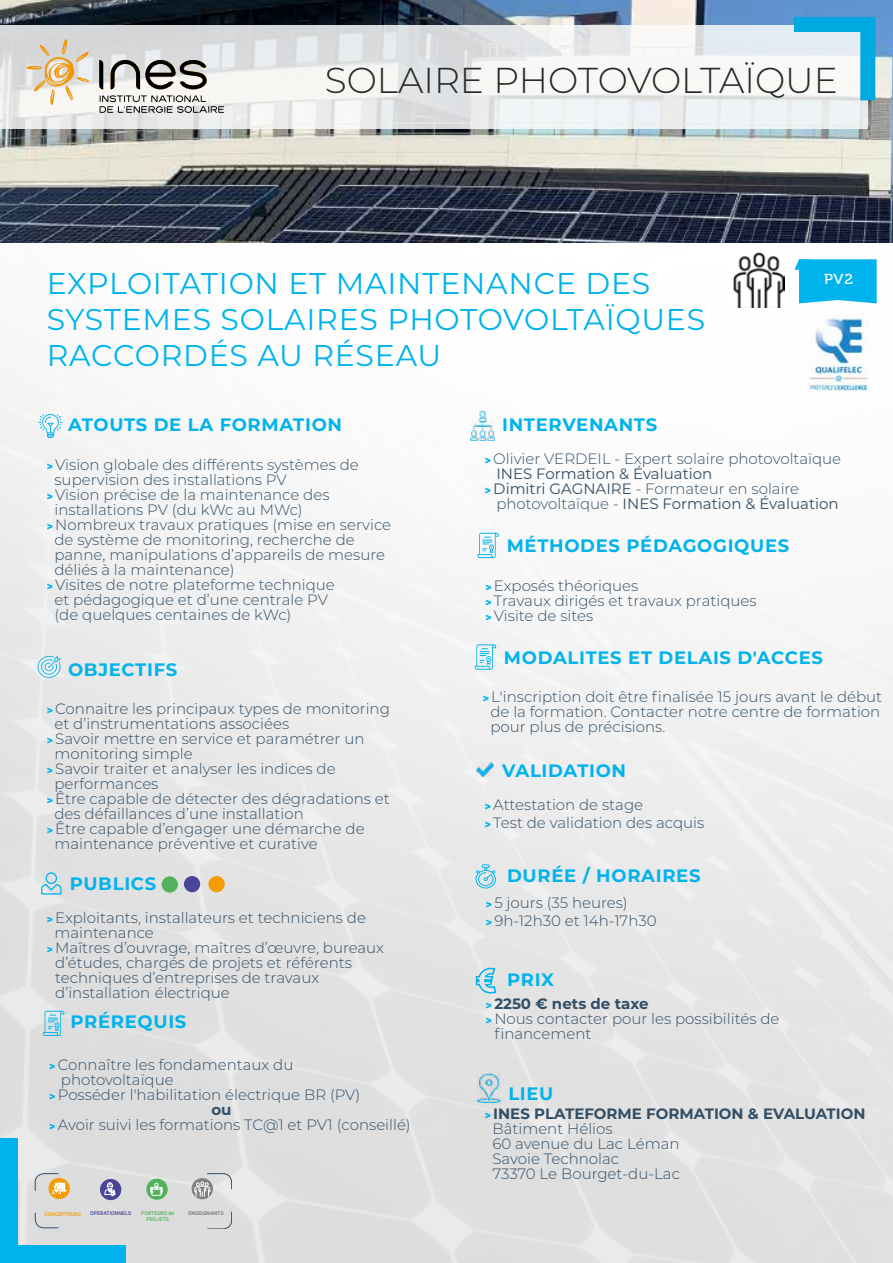
<style>
.page{position:relative;width:893px;height:1263px;background:#fff}
.page>*{position:absolute;margin:0;border:0;box-sizing:border-box;transform-origin:0 0}
.t1{font:300 36px "Montserrat";color:#282827}
.t2{font:30px/36px "Montserrat";letter-spacing:.025em;color:#00b3ec}
.t3{font:700 18px "Montserrat";letter-spacing:.04em;color:#00b3ec}
.t4{font:300 15px/15px "Montserrat";color:#324e66}
.t5{font:15px "Montserrat";color:#324e66}
.t6{font:700 15px "Montserrat";color:#324e66}
.t7{font:14.4px "Museo 500";color:#fff;scale:1.05 1}
.t8{font:500 5.25px/6.1px "Roboto";color:#51b15d;text-align:center}
.t9{font:500 5.25px "Roboto";color:#4a4697}
.t10{font:500 5.25px "Roboto";color:#f59c00}
.t11{font:500 5.25px "Roboto";color:#727271}
.s1{font-family:"Roboto";font-weight:900;font-size:12px;color:#00b3ec}
.s2{font-weight:400}
.s3{font-weight:300}
.s4{font-weight:700}
</style>
<div class="page">
<img style="left:0;top:242px;width:893px;height:1021px">
<div style="left:100px;top:1179px;width:21px;height:21px;background:#4a4697;border-radius:50%"></div>
<svg style="left:104px;top:1182px;width:11px;height:26px"></svg>
<svg style="left:48px;top:1178px;width:22px;height:21px"></svg>
<div style="left:192px;top:1178px;width:21px;height:21px;background:#818080;border-radius:50%"></div>
<svg style="left:194px;top:1173px;width:38px;height:24px"></svg>
<svg style="left:35px;top:1173px;width:31px;height:55px"></svg>
<svg style="left:146px;top:1178px;width:22px;height:22px"></svg>
<svg style="left:150px;top:1183px;width:13px;height:20px"></svg>
<svg style="left:207px;top:1211px;width:25px;height:17px"></svg>
<div style="left:0;top:1138px;width:17px;height:125px;background:#00b3ec"></div>
<div style="left:1px;top:1246px;width:124px;height:17px;background:#00b3ec"></div>
<svg style="left:794px;top:259px;width:83px;height:44px"></svg>
<svg style="left:38px;top:414px;width:24px;height:24px"></svg>
<svg style="left:38px;top:656px;width:23px;height:22px"></svg>
<div style="left:162px;top:876px;width:16px;height:16px;background:#51b15d;border-radius:50%"></div>
<svg style="left:41px;top:872px;width:21px;height:22px"></svg>
<svg style="left:43px;top:1011px;width:21px;height:25px"></svg>
<img style="left:471px;top:411px;width:23px;height:29px">
<svg style="left:477px;top:533px;width:22px;height:25px"></svg>
<svg style="left:475px;top:864px;width:21px;height:24px"></svg>
<svg style="left:475px;top:967px;width:22px;height:41px"></svg>
<img style="left:478px;top:1073px;width:23px;height:30px">
<img style="left:476px;top:763px;width:18px;height:13px">
<img style="left:807px;top:314px;width:63px;height:79px">
<div style="left:725px;top:253px;width:68px;height:55px;background:#fff"></div>
<img style="left:734px;top:253px;width:50px;height:55px">
<div style="left:184px;top:876px;width:16px;height:16px;background:#4a4697;border-radius:50%"></div>
<div style="left:208px;top:876px;width:17px;height:16px;background:#f59c00;border-radius:50%"></div>
<svg style="left:475px;top:644px;width:21px;height:26px"></svg>
<img style="left:0;top:0;width:893px;height:242px">
<svg style="left:0;top:25px;width:868px;height:104px"></svg>
<div style="left:860px;top:18px;width:15px;height:82px;background:#00a9df"></div>
<div style="left:794px;top:17px;width:81px;height:15px;background:#00a9df"></div>
<svg style="left:100px;top:95px;width:124px;height:18px"></svg>
<svg style="left:27px;top:39px;width:62px;height:66px"></svg>
<svg style="left:99px;top:60px;width:4px;height:29px"></svg>
<svg style="left:111px;top:60px;width:96px;height:29px"></svg>
<h1 class="t1" style="left:325px;top:56px;width:514px">SOLAIRE PHOTOVOLTAÏQUE</h1>
<h2 class="t2" style="left:47px;top:264px;width:660px">EXPLOITATION ET MAINTENANCE DES<br>SYSTEMES SOLAIRES PHOTOVOLTAÏQUES<br>RACCORDÉS AU RÉSEAU</h2>
<p class="t7" style="left:824px;top:271px;width:29px">PV2</p>
<p class="t3" style="left:68px;top:412px;width:276px">ATOUTS DE LA FORMATION</p>
<p class="t4" style="left:47px;top:457px;width:313px"><span class="s1">&gt;</span> Vision globale des différents systèmes de</p>
<p class="t4" style="left:54px;top:472px;width:234px">supervision des installations PV</p>
<p class="t4" style="left:47px;top:487px;width:284px"><span class="s1">&gt;</span> Vision précise de la maintenance des</p>
<p class="t4" style="left:54px;top:502px;width:250px">installations PV (du kWc au MWc)</p>
<p class="t4" style="left:47px;top:517px;width:346px"><span class="s1">&gt;</span> Nombreux travaux pratiques (mise en service</p>
<p class="t4" style="left:54px;top:532px;width:302px">de système de monitoring, recherche de</p>
<p class="t4" style="left:54px;top:547px;width:332px">panne, manipulations d’appareils de mesure</p>
<p class="t4" style="left:54px;top:562px;width:182px">déliés à la maintenance)</p>
<p class="t4" style="left:47px;top:577px;width:290px"><span class="s1">&gt;</span> Visites de notre plateforme technique</p>
<p class="t4" style="left:54px;top:592px;width:275px">et pédagogique et d’une centrale PV</p>
<p class="t4" style="left:54px;top:607px;width:238px">(de quelques centaines de kWc)</p>
<p class="t3" style="left:68px;top:656px;width:111px">OBJECTIFS</p>
<p class="t4" style="left:47px;top:701px;width:345px"><span class="s1">&gt;</span> Connaitre les principaux types de monitoring</p>
<p class="t4" style="left:54px;top:716px;width:236px">et d’instrumentations associées</p>
<p class="t4" style="left:47px;top:731px;width:319px"><span class="s1">&gt;</span> Savoir mettre en service et paramétrer un</p>
<p class="t4" style="left:54px;top:746px;width:140px">monitoring simple</p>
<p class="t4" style="left:47px;top:761px;width:290px"><span class="s1">&gt;</span> Savoir traiter et analyser les indices de</p>
<p class="t4" style="left:54px;top:776px;width:105px">performances</p>
<p class="t4" style="left:47px;top:791px;width:345px"><span class="s1">&gt;</span> Être capable de détecter des dégradations et</p>
<p class="t4" style="left:54px;top:806px;width:251px">des défaillances d’une installation</p>
<p class="t4" style="left:47px;top:821px;width:319px"><span class="s1">&gt;</span> Être capable d’engager une démarche de</p>
<p class="t4" style="left:54px;top:836px;width:265px">maintenance préventive et curative</p>
<p class="t3" style="left:70px;top:871px;width:88px">PUBLICS</p>
<p class="t4" style="left:47px;top:910px;width:321px"><span class="s1">&gt;</span> Exploitants, installateurs et techniciens de</p>
<p class="t4" style="left:54px;top:925px;width:101px">maintenance</p>
<p class="t4" style="left:47px;top:940px;width:339px"><span class="s1">&gt;</span> Maîtres d’ouvrage, maîtres d’œuvre, bureaux</p>
<p class="t4" style="left:55px;top:955px;width:298px">d’études, chargés de projets et référents</p>
<p class="t4" style="left:55px;top:970px;width:265px">techniques d’entreprises de travaux</p>
<p class="t4" style="left:55px;top:985px;width:176px">d’installation électrique</p>
<p class="t3" style="left:71px;top:1009px;width:117px">PRÉREQUIS</p>
<p class="t4" style="left:49px;top:1057px;width:246px"><span class="s1">&gt;</span> Connaître les fondamentaux du</p>
<p class="t4" style="left:61px;top:1072px;width:114px">photovoltaïque</p>
<p class="t4" style="left:49px;top:1087px;width:313px"><span class="s1">&gt;</span> Posséder l'habilitation électrique BR (PV)</p>
<p class="t6" style="left:211px;top:1099px;width:22px">ou</p>
<p class="t4" style="left:49px;top:1117px;width:363px"><span class="s1">&gt;</span> Avoir suivi les formations TC@1 et PV1 (conseillé)</p>
<p class="t8" style="left:141px;top:1209px;width:35px">PORTEURS de<br>PROJETS</p>
<p class="t10" style="left:44px;top:1210px;width:38px">CONCEPTEURS</p>
<p class="t9" style="left:90px;top:1209px;width:42px">OPERATIONNELS</p>
<p class="t11" style="left:188px;top:1209px;width:37px">ENSEIGNANTS</p>
<p class="t3" style="left:502px;top:412px;width:157px">INTERVENANTS</p>
<p class="t4" style="left:485px;top:451px;width:358px"><span class="s1">&gt;</span> Olivier VERDEIL - Expert solaire photovoltaïque</p>
<p class="t5" style="left:496px;top:464px;width:218px">INES Formation &amp; Évaluation</p>
<p class="t4" style="left:485px;top:481px;width:316px"><span class="s1">&gt;</span> <span class="s2">Dimitri GAGNAIRE</span> - Formateur en solaire</p>
<p class="t5" style="left:496px;top:494px;width:344px"><span class="s3">photovoltaïque -</span> INES Formation &amp; Évaluation</p>
<p class="t3" style="left:507px;top:533px;width:284px">MÉTHODES PÉDAGOGIQUES</p>
<p class="t4" style="left:485px;top:577px;width:273px"><span class="s1">&gt;</span> Exposés théoriques<br><span class="s1">&gt;</span> Travaux dirigés et travaux pratiques <span class="s1">&gt;</span> Visite de sites</p>
<p class="t3" style="left:504px;top:644px;width:320px">MODALITES ET DELAIS D'ACCES</p>
<p class="t4" style="left:490px;top:689px;width:393px;text-indent:-8px"><span class="s1">&gt;</span> L'inscription doit être finalisée 15 jours avant le début de la formation. Contacter notre centre de formation pour plus de précisions.</p>
<p class="t3" style="left:502px;top:757px;width:126px">VALIDATION</p>
<p class="t4" style="left:485px;top:795px;width:221px;line-height:18px"><span class="s1">&gt;</span> Attestation de stage<br><span class="s1">&gt;</span> Test de validation des acquis</p>
<p class="t3" style="left:507px;top:862px;width:195px">DURÉE / HORAIRES</p>
<p class="t4" style="left:486px;top:893px;width:172px;line-height:18px"><span class="s1">&gt;</span> 5 jours (35 heures)<br><span class="s1">&gt;</span> 9h-12h30 et 14h-17h30</p>
<p class="t3" style="left:507px;top:966px;width:49px">PRIX</p>
<p class="t6" style="left:486px;top:993px;width:164px"><span class="s1">&gt;</span> 2250 € nets de taxe</p>
<p class="t4" style="left:486px;top:1011px;width:295px"><span class="s1">&gt;</span> Nous contacter pour les possibilités de</p>
<p class="t4" style="left:494px;top:1026px;width:99px">financement</p>
<p class="t3" style="left:508px;top:1080px;width:47px">LIEU</p>
<p class="t4" style="left:492px;top:1106px;width:375px;text-indent:-8px"><span class="s1">&gt;</span> <span class="s4">INES PLATEFORME FORMATION &amp; EVALUATION<br></span>Bâtiment Hélios<br>60 avenue du Lac Léman<br>Savoie Technolac<br>73370 Le Bourget-du-Lac</p>
</div>
